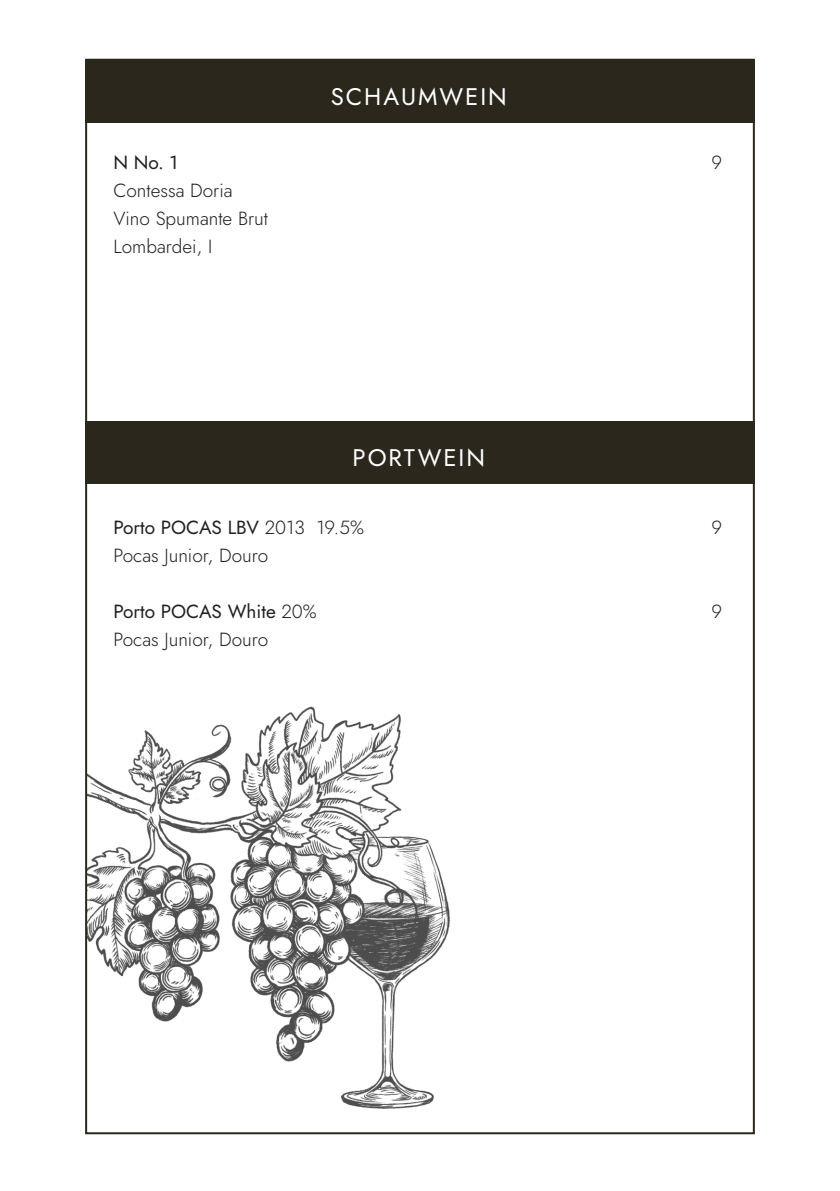
<style>
.page{position:relative;width:840px;height:1191px;background:#fff}
.page>*{position:absolute;margin:0;border:0;box-sizing:border-box;transform-origin:0 0}
.t1{font:24px "Jost";letter-spacing:.08em;color:#fff}
.Grundtext{font:300 19px "Jost";color:#231f20}
.Grundtext-2{font:19px "Jost";color:#231f20}
.s1{font-weight:300}
</style>
<div class="page">
<img style="left:87px;top:706px;width:596px;height:429px">
<div style="left:85px;top:61px;width:669px;height:62px;background:#2b271d"></div>
<div style="left:85px;top:421px;width:669px;height:63px;background:#2b271d"></div>
<p class="t1" style="left:330px;top:80px;width:177px">SCHAUMWEIN</p>
<p class="Grundtext-2" style="left:113px;top:150px;width:66px">N No. 1</p>
<p class="Grundtext" style="left:711px;top:150px;width:12px">9</p>
<p class="Grundtext" style="left:113px;top:178px;width:121px">Contessa Doria</p>
<p class="Grundtext" style="left:113px;top:206px;width:156px">Vino Spumante Brut</p>
<p class="Grundtext" style="left:113px;top:234px;width:100px">Lombardei, I</p>
<p class="t1" style="left:352px;top:441px;width:134px">PORTWEIN</p>
<p class="Grundtext-2" style="left:113px;top:514px;width:252px">Porto POCAS LBV <span class="s1">2013 19.5%</span></p>
<p class="Grundtext" style="left:711px;top:514px;width:12px">9</p>
<p class="Grundtext" style="left:113px;top:542px;width:156px">Pocas Junior, Douro</p>
<p class="Grundtext-2" style="left:113px;top:598px;width:205px">Porto POCAS White <span class="s1">20%</span></p>
<p class="Grundtext" style="left:711px;top:598px;width:12px">9</p>
<p class="Grundtext" style="left:113px;top:626px;width:156px">Pocas Junior, Douro</p>
</div>
